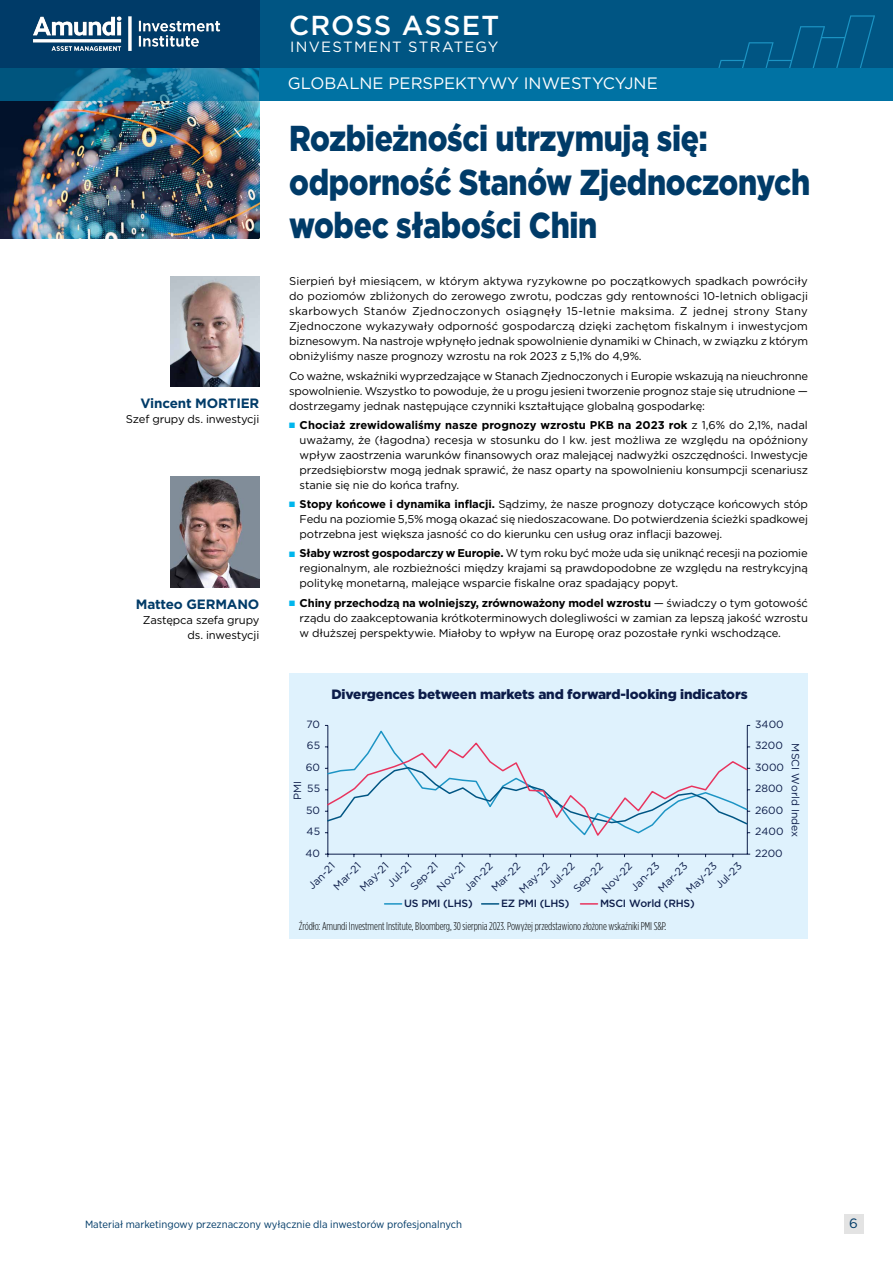
<style>
.page{position:relative;width:893px;height:1263px;background:#fff}
.page>*{position:absolute;margin:0;border:0;box-sizing:border-box;transform-origin:0 0}
.t1{font:900 36px/43.5px "Gotham";letter-spacing:-.01em;color:#003b68;scale:.84 1}
.t2{font:500 27.45px "Gotham";letter-spacing:.04em;color:#fff}
.t3{font:16.5px "Gotham";color:#fff}
.t4{font:14.85px "Gotham";letter-spacing:.08em;color:#fff}
.t5{font:900 13.5px "Gotham";letter-spacing:-.01em;color:#0c1c49}
.t6{font:700 13.5px "Gotham";letter-spacing:-.01em;color:#003b68}
.t7{font:13.5px "Gotham";color:#003b68}
.t8{font:11.25px/15px "Gotham";letter-spacing:-.01em;color:#000;text-align:justify}
.t9{font:300 11.25px "Gotham Condensed";letter-spacing:-.005em;color:#000}
.t10{font:10.5px "Gotham";color:#0c1c49}
.t11{font:10.5px "Gotham Narrow";color:#003b68;scale:1.05 1}
.t12{font:500 10.5px "Gotham";letter-spacing:-.02em;color:#0c1c49}
.s1{color:#00b6ed}
.s2{font-weight:700}
</style>
<div class="page">
<div style="left:0;top:0;width:893px;height:68px;background:#005583"></div>
<svg style="left:718px;top:15px;width:157px;height:53px"></svg>
<div style="left:0;top:0;width:259px;height:68px;background:#003b68"></div>
<img style="left:33px;top:16px;width:188px;height:35px">
<img style="left:0;top:101px;width:259px;height:137px">
<div style="left:289px;top:673px;width:519px;height:266px;background:#dff2fd"></div>
<hr style="left:747px;top:725px;width:1px;height:129px;background:#0c1c49">
<hr style="left:327px;top:725px;width:1px;height:129px;background:#0c1c49">
<hr style="left:328px;top:854px;width:419px;height:1px;background:#0c1c49">
<svg style="left:325px;top:741px;width:425px;height:97px"></svg>
<svg style="left:385px;top:903px;width:17px;height:2px"></svg>
<svg style="left:482px;top:903px;width:17px;height:2px"></svg>
<svg style="left:580px;top:903px;width:17px;height:2px"></svg>
<img style="left:170px;top:276px;width:89px;height:111px">
<img style="left:170px;top:477px;width:89px;height:110px">
<svg style="left:0;top:68px;width:259px;height:33px;background:#16739b"></svg>
<div style="left:259px;top:68px;width:634px;height:33px;background:#0072a3"></div>
<div style="left:844px;top:1214px;width:19px;height:19px;background:#e3e3e3"></div>
<h2 class="t2" style="left:289px;top:7px;width:212px">CROSS ASSET</h2>
<h3 class="t4" style="left:290px;top:37px;width:210px">INVESTMENT STRATEGY</h3>
<p class="t6" style="left:141px;top:395px;width:120px">Vincent MORTIER</p>
<p class="t8" style="left:126px;top:412px;width:135px">Szef grupy ds. inwestycji</p>
<p class="t6" style="left:136px;top:595px;width:125px">Matteo GERMANO</p>
<p class="t8" style="left:143px;top:612px;width:118px;text-align:right">Zastępca szefa grupy ds. inwestycji</p>
<h3 class="t3" style="left:288px;top:72px;width:371px">GLOBALNE PERSPEKTYWY INWESTYCYJNE</h3>
<h1 class="t1" style="left:289px;top:116px;width:622px">Rozbieżności utrzymują się: odporność Stanów Zjednoczonych wobec słabości Chin</h1>
<p class="t8" style="left:289px;top:274px;width:521px">Sierpień był miesiącem, w którym aktywa ryzykowne po początkowych spadkach powróciły do poziomów zbliżonych do zerowego zwrotu, podczas gdy rentowności 10-letnich obligacji skarbowych Stanów Zjednoczonych osiągnęły 15-letnie maksima. Z jednej strony Stany Zjednoczone wykazywały odporność gospodarczą dzięki zachętom fiskalnym i inwestycjom biznesowym. Na nastroje wpłynęło jednak spowolnienie dynamiki w Chinach, w związku z którym obniżyliśmy nasze prognozy wzrostu na rok 2023 z 5,1% do 4,9%.</p>
<p class="t8" style="left:289px;top:368px;width:520px">Co ważne, wskaźniki wyprzedzające w Stanach Zjednoczonych i Europie wskazują na nieuchronne spowolnienie. Wszystko to powoduje, że u progu jesieni tworzenie prognoz staje się utrudnione — dostrzegamy jednak następujące czynniki kształtujące globalną gospodarkę:</p>
<p class="t8" style="left:300px;top:417px;width:510px;text-indent:-10px"><span class="s1">■</span> <span class="s2">Chociaż zrewidowaliśmy nasze prognozy wzrostu PKB na 2023 rok</span> z 1,6% do 2,1%, nadal uważamy, że (łagodna) recesja w stosunku do I kw. jest możliwa ze względu na opóźniony wpływ zaostrzenia warunków finansowych oraz malejącej nadwyżki oszczędności. Inwestycje przedsiębiorstw mogą jednak sprawić, że nasz oparty na spowolnieniu konsumpcji scenariusz stanie się nie do końca trafny.</p>
<p class="t8" style="left:300px;top:496px;width:510px;text-indent:-10px"><span class="s1">■</span> <span class="s2">Stopy końcowe i dynamika inflacji.</span> Sądzimy, że nasze prognozy dotyczące końcowych stóp Fedu na poziomie 5,5% mogą okazać się niedoszacowane. Do potwierdzenia ścieżki spadkowej potrzebna jest większa jasność co do kierunku cen usług oraz inflacji bazowej.</p>
<p class="t8" style="left:300px;top:546px;width:510px;text-indent:-10px"><span class="s1">■</span> <span class="s2">Słaby wzrost gospodarczy w Europie.</span> W tym roku być może uda się uniknąć recesji na poziomie regionalnym, ale rozbieżności między krajami są prawdopodobne ze względu na restrykcyjną politykę monetarną, malejące wsparcie fiskalne oraz spadający popyt.</p>
<p class="t8" style="left:300px;top:595px;width:510px;text-indent:-10px"><span class="s1">■</span> <span class="s2">Chiny przechodzą na wolniejszy, zrównoważony model wzrostu</span> — świadczy o tym gotowość rządu do zaakceptowania krótkoterminowych dolegliwości w zamian za lepszą jakość wzrostu w dłuższej perspektywie. Miałoby to wpływ na Europę oraz pozostałe rynki wschodzące.</p>
<p class="t10" style="left:306px;top:717px;width:15px">70</p>
<p class="t10" style="left:307px;top:739px;width:15px">65</p>
<p class="t10" style="left:306px;top:760px;width:16px">60</p>
<p class="t10" style="left:291px;top:800px;width:21px;rotate:-90deg">PMI</p>
<p class="t10" style="left:307px;top:782px;width:14px">55</p>
<p class="t10" style="left:306px;top:803px;width:15px">50</p>
<p class="t10" style="left:307px;top:825px;width:15px">45</p>
<p class="t10" style="left:306px;top:846px;width:16px">40</p>
<p class="t5" style="left:331px;top:685px;width:418px">Divergences between markets and forward-looking indicators</p>
<p class="t10" style="left:305px;top:882px;width:34px;rotate:-45deg">Jan-21</p>
<p class="t10" style="left:331px;top:883px;width:35px;rotate:-45deg">Mar-21</p>
<p class="t10" style="left:357px;top:885px;width:37px;rotate:-45deg">May-21</p>
<p class="t10" style="left:384px;top:880px;width:31px;rotate:-45deg">Jul-21</p>
<p class="t10" style="left:407px;top:884px;width:36px;rotate:-45deg">Sep-21</p>
<p class="t10" style="left:434px;top:884px;width:37px;rotate:-45deg">Nov-21</p>
<p class="t10" style="left:461px;top:884px;width:37px;rotate:-45deg">Jan-22</p>
<p class="t10" style="left:488px;top:885px;width:38px;rotate:-45deg">Mar-22</p>
<p class="t10" style="left:516px;top:886px;width:40px;rotate:-45deg">May-22</p>
<p class="t10" style="left:546px;top:882px;width:33px;rotate:-45deg">Jul-22</p>
<p class="t10" style="left:628px;top:884px;width:37px;rotate:-45deg">Jan-23</p>
<p class="t10" style="left:655px;top:885px;width:38px;rotate:-45deg">Mar-23</p>
<p class="t10" style="left:683px;top:886px;width:40px;rotate:-45deg">May-23</p>
<p class="t10" style="left:570px;top:885px;width:38px;rotate:-45deg">Sep-22</p>
<p class="t10" style="left:713px;top:882px;width:34px;rotate:-45deg">Jul-23</p>
<p class="t10" style="left:599px;top:886px;width:40px;rotate:-45deg">Nov-22</p>
<p class="t12" style="left:404px;top:896px;width:70px">US PMI (LHS)</p>
<p class="t12" style="left:501px;top:896px;width:70px">EZ PMI (LHS)</p>
<p class="t12" style="left:600px;top:896px;width:96px">MSCI World (RHS)</p>
<p class="t9" style="left:299px;top:920px;width:369px">Źródło: Amundi Investment Institute, Bloomberg, 30 sierpnia 2023. Powyżej przedstawiono złożone wskaźniki PMI S&amp;P.</p>
<p class="t10" style="left:755px;top:717px;width:30px">3400</p>
<p class="t10" style="left:755px;top:739px;width:29px">3200</p>
<p class="t10" style="left:755px;top:760px;width:30px">3000</p>
<p class="t10" style="left:755px;top:782px;width:29px">2800</p>
<p class="t10" style="left:755px;top:803px;width:30px">2600</p>
<p class="t10" style="left:755px;top:825px;width:30px">2400</p>
<p class="t10" style="left:755px;top:846px;width:29px">2200</p>
<p class="t10" style="left:802px;top:743px;width:96px;rotate:90deg">MSCI World Index</p>
<p class="t11" style="left:85px;top:1218px;width:360px">Materiał marketingowy przeznaczony wyłącznie dla inwestorów profesjonalnych</p>
<p class="t7" style="left:849px;top:1215px;width:10px">6</p>
</div>
